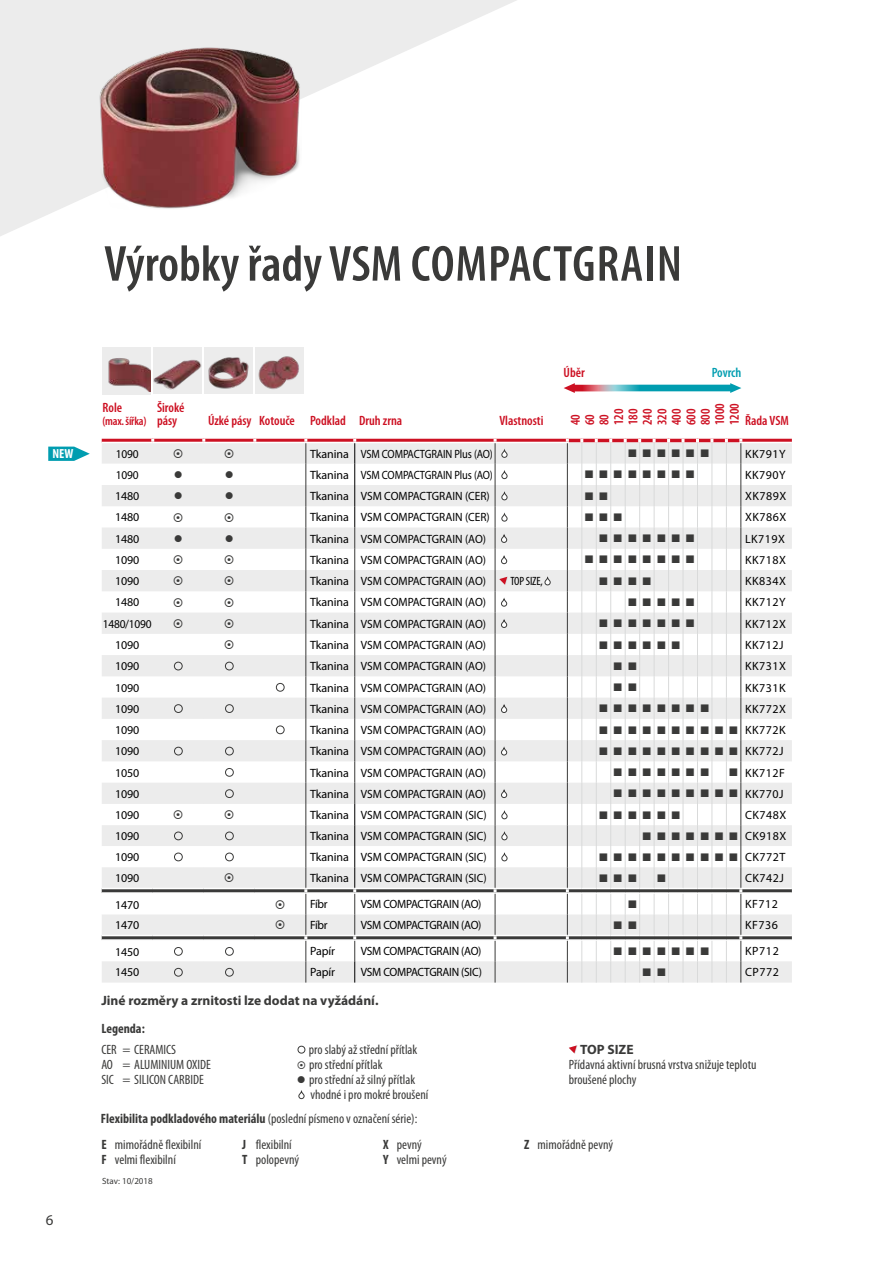
<style>
.page{position:relative;width:893px;height:1263px;background:#fff}
.page>*{position:absolute;margin:0;border:0;box-sizing:border-box;transform-origin:0 0}
.t1{font:600 condensed 51px "Myriad Pro";color:#3a3a39}
.t2{font:15px "Myriad Pro";color:#3a3a39}
.t3{font:condensed 13.5px/15px "Myriad Pro";color:#3a3a39}
.t4{font:600 condensed 13.5px/14.4px "Myriad Pro";color:#cd1022}
.t5{font:700 condensed 13.5px "Myriad Pro";color:#3a3a39}
.t6{font:700 13.5px "Myriad Pro";color:#3a3a39}
.t7{font:600 condensed 13.5px "Myriad Pro";letter-spacing:-.01em;color:#009db0}
.t8{font:700 condensed 13.2px "Myriad Pro";color:#fff}
.t9{font:12px "Myriad Pro";letter-spacing:-.01em;color:#000}
.t10{font:12px "Myriad Pro";letter-spacing:-.01em;color:#000;scale:.95 1}
.t11{font:600 condensed 12px "Myriad Pro";letter-spacing:-.02em;color:#cd1022}
.t12{font:condensed 12px "Myriad Pro";letter-spacing:-.01em;color:#000}
.t13{font:12px "Wingdings";color:#3a3a39}
.t14{font:9px "Myriad Pro";color:#3a3a39}
.s1{font-weight:400}
.s2{font-weight:700}
</style>
<div class="page">
<svg style="left:48px;top:447px;width:42px;height:14px"></svg>
<svg style="left:0;top:0;width:517px;height:236px"></svg>
<img style="left:90px;top:33px;width:212px;height:177px">
<svg style="left:564px;top:383px;width:177px;height:10px"></svg>
<div style="left:102px;top:347px;width:49px;height:47px;background:#ececec"></div>
<img style="left:108px;top:358px;width:43px;height:33px">
<div style="left:153px;top:347px;width:49px;height:47px;background:#ececec"></div>
<img style="left:153px;top:359px;width:49px;height:31px">
<div style="left:204px;top:347px;width:49px;height:47px;background:#ececec"></div>
<img style="left:208px;top:357px;width:41px;height:32px">
<div style="left:255px;top:347px;width:49px;height:47px;background:#ececec"></div>
<img style="left:258px;top:356px;width:41px;height:33px">
<svg style="left:297px;top:1045px;width:9px;height:9px"></svg>
<svg style="left:569px;top:1045px;width:9px;height:9px"></svg>
<svg style="left:102px;top:438px;width:690px;height:544px"></svg>
<svg style="left:298px;top:1090px;width:7px;height:10px"></svg>
<h1 class="t1" style="left:104px;top:236px;width:579px">Výrobky řady VSM COMPACTGRAIN</h1>
<p class="t8" style="left:52px;top:446px;width:22px">NEW</p>
<p class="t2" style="left:46px;top:1211px;width:9px">6</p>
<p class="t4" style="left:102px;top:400px;width:21px">Role</p>
<p class="t11" style="left:102px;top:415px;width:45px">(max. šířka)</p>
<p class="t4" style="left:157px;top:401px;width:29px;line-height:13.5px">Široké pásy</p>
<p class="t4" style="left:208px;top:414px;width:196px">Úzké pásy Kotouče Podklad Druh zrna</p>
<p class="t4" style="left:499px;top:414px;width:46px">Vlastnosti</p>
<p class="t4" style="left:564px;top:365px;width:23px">Úběr</p>
<p class="t7" style="left:712px;top:365px;width:31px">Povrch</p>
<p class="t4" style="left:568px;top:425px;width:24px;rotate:-90deg">40<br>60<br>80<br>120<br>180<br>240<br>320<br>400<br>600<br>800<br>1000<br>1200</p>
<p class="t4" style="left:745px;top:414px;width:45px">Řada VSM</p>
<p class="t10" style="left:116px;top:447px;width:25px">1090</p>
<p class="t9" style="left:310px;top:447px;width:184px">Tkanina VSM COMPACTGRAIN Plus (AO)</p>
<p class="t9" style="left:745px;top:447px;width:42px">KK791Y</p>
<p class="t10" style="left:116px;top:468px;width:25px">1090</p>
<p class="t13" style="left:174px;top:468px;width:10px">●</p>
<p class="t13" style="left:225px;top:468px;width:10px">●</p>
<p class="t9" style="left:310px;top:468px;width:184px">Tkanina VSM COMPACTGRAIN Plus (AO)</p>
<p class="t9" style="left:745px;top:468px;width:42px">KK790Y</p>
<p class="t9" style="left:115px;top:490px;width:25px">1480</p>
<p class="t13" style="left:174px;top:489px;width:10px">●</p>
<p class="t13" style="left:225px;top:489px;width:10px">●</p>
<p class="t9" style="left:310px;top:489px;width:181px">Tkanina VSM COMPACTGRAIN (CER)</p>
<p class="t9" style="left:745px;top:489px;width:43px">XK789X</p>
<p class="t9" style="left:115px;top:511px;width:25px">1480</p>
<p class="t9" style="left:310px;top:511px;width:181px">Tkanina VSM COMPACTGRAIN (CER)</p>
<p class="t9" style="left:745px;top:511px;width:43px">XK786X</p>
<p class="t9" style="left:115px;top:532px;width:25px">1480</p>
<p class="t13" style="left:174px;top:532px;width:10px">●</p>
<p class="t13" style="left:225px;top:532px;width:10px">●</p>
<p class="t9" style="left:310px;top:532px;width:177px">Tkanina VSM COMPACTGRAIN (AO)</p>
<p class="t9" style="left:745px;top:532px;width:41px">LK719X</p>
<p class="t9" style="left:115px;top:553px;width:25px">1090</p>
<p class="t9" style="left:310px;top:553px;width:177px">Tkanina VSM COMPACTGRAIN (AO)</p>
<p class="t9" style="left:745px;top:553px;width:42px">KK718X</p>
<p class="t9" style="left:115px;top:575px;width:25px">1090</p>
<p class="t9" style="left:310px;top:575px;width:177px">Tkanina VSM COMPACTGRAIN (AO)</p>
<p class="t12" style="left:510px;top:575px;width:34px">TOP SIZE,</p>
<p class="t9" style="left:745px;top:575px;width:42px">KK834X</p>
<p class="t9" style="left:115px;top:596px;width:25px">1480</p>
<p class="t9" style="left:310px;top:596px;width:177px">Tkanina VSM COMPACTGRAIN (AO)</p>
<p class="t9" style="left:745px;top:596px;width:42px">KK712Y</p>
<p class="t10" style="left:103px;top:617px;width:53px">1480/1090</p>
<p class="t9" style="left:310px;top:617px;width:177px">Tkanina VSM COMPACTGRAIN (AO)</p>
<p class="t9" style="left:745px;top:617px;width:42px">KK712X</p>
<p class="t9" style="left:115px;top:638px;width:25px">1090</p>
<p class="t9" style="left:310px;top:638px;width:177px">Tkanina VSM COMPACTGRAIN (AO)</p>
<p class="t9" style="left:745px;top:638px;width:40px">KK712J</p>
<p class="t9" style="left:115px;top:660px;width:25px">1090</p>
<p class="t9" style="left:310px;top:660px;width:177px">Tkanina VSM COMPACTGRAIN (AO)</p>
<p class="t9" style="left:745px;top:660px;width:42px">KK731X</p>
<p class="t9" style="left:115px;top:681px;width:25px">1090</p>
<p class="t9" style="left:310px;top:681px;width:177px">Tkanina VSM COMPACTGRAIN (AO)</p>
<p class="t9" style="left:745px;top:681px;width:42px">KK731K</p>
<p class="t9" style="left:115px;top:702px;width:25px">1090</p>
<p class="t9" style="left:310px;top:702px;width:177px">Tkanina VSM COMPACTGRAIN (AO)</p>
<p class="t9" style="left:745px;top:702px;width:42px">KK772X</p>
<p class="t9" style="left:115px;top:723px;width:25px">1090</p>
<p class="t9" style="left:310px;top:723px;width:177px">Tkanina VSM COMPACTGRAIN (AO)</p>
<p class="t9" style="left:745px;top:723px;width:42px">KK772K</p>
<p class="t9" style="left:115px;top:745px;width:25px">1090</p>
<p class="t9" style="left:310px;top:745px;width:177px">Tkanina VSM COMPACTGRAIN (AO)</p>
<p class="t9" style="left:745px;top:745px;width:40px">KK772J</p>
<p class="t9" style="left:115px;top:766px;width:25px">1050</p>
<p class="t9" style="left:310px;top:766px;width:177px">Tkanina VSM COMPACTGRAIN (AO)</p>
<p class="t9" style="left:745px;top:766px;width:41px">KK712F</p>
<p class="t9" style="left:115px;top:787px;width:25px">1090</p>
<p class="t9" style="left:310px;top:787px;width:177px">Tkanina VSM COMPACTGRAIN (AO)</p>
<p class="t9" style="left:745px;top:787px;width:40px">KK770J</p>
<p class="t9" style="left:115px;top:808px;width:25px">1090</p>
<p class="t9" style="left:310px;top:808px;width:178px">Tkanina VSM COMPACTGRAIN (SIC)</p>
<p class="t9" style="left:745px;top:808px;width:43px">CK748X</p>
<p class="t9" style="left:115px;top:829px;width:25px">1090</p>
<p class="t9" style="left:310px;top:829px;width:178px">Tkanina VSM COMPACTGRAIN (SIC)</p>
<p class="t9" style="left:745px;top:829px;width:43px">CK918X</p>
<p class="t9" style="left:115px;top:850px;width:25px">1090</p>
<p class="t9" style="left:310px;top:850px;width:178px">Tkanina VSM COMPACTGRAIN (SIC)</p>
<p class="t9" style="left:745px;top:850px;width:42px">CK772T</p>
<p class="t9" style="left:115px;top:871px;width:25px">1090</p>
<p class="t9" style="left:310px;top:872px;width:178px">Tkanina VSM COMPACTGRAIN (SIC)</p>
<p class="t9" style="left:745px;top:872px;width:40px">CK742J</p>
<p class="t9" style="left:115px;top:898px;width:25px">1470</p>
<p class="t9" style="left:310px;top:897px;width:19px">Fíbr</p>
<p class="t10" style="left:361px;top:897px;width:129px">VSM COMPACTGRAIN (AO)</p>
<p class="t9" style="left:745px;top:897px;width:34px">KF712</p>
<p class="t9" style="left:115px;top:918px;width:25px">1470</p>
<p class="t9" style="left:310px;top:919px;width:19px">Fíbr</p>
<p class="t10" style="left:361px;top:919px;width:129px">VSM COMPACTGRAIN (AO)</p>
<p class="t9" style="left:745px;top:919px;width:34px">KF736</p>
<p class="t9" style="left:115px;top:945px;width:25px">1450</p>
<p class="t9" style="left:310px;top:944px;width:26px">Papír</p>
<p class="t10" style="left:361px;top:944px;width:129px">VSM COMPACTGRAIN (AO)</p>
<p class="t9" style="left:745px;top:944px;width:35px">KP712</p>
<p class="t9" style="left:115px;top:966px;width:25px">1450</p>
<p class="t9" style="left:310px;top:966px;width:26px">Papír</p>
<p class="t10" style="left:361px;top:966px;width:129px">VSM COMPACTGRAIN (SIC)</p>
<p class="t9" style="left:745px;top:966px;width:35px">CP772</p>
<p class="t6" style="left:101px;top:993px;width:279px">Jiné rozměry a zrnitosti lze dodat na vyžádání.</p>
<p class="t3" style="left:309px;top:1042px;width:110px">pro slabý až střední přítlak pro střední přítlak</p>
<p class="t3" style="left:310px;top:1072px;width:119px;text-indent:-14px">● pro střední až silný přítlak vhodné i pro mokré broušení</p>
<p class="t5" style="left:101px;top:1021px;width:45px">Legenda:</p>
<p class="t3" style="left:101px;top:1042px;width:111px">CER = CERAMICS<br>AO = ALUMINIUM OXIDE<br>SIC = SILICON CARBIDE</p>
<p class="t5" style="left:101px;top:1111px;width:318px">Flexibilita podkladového materiálu <span class="s1">(poslední písmeno v označení série):</span></p>
<p class="t6" style="left:580px;top:1042px;width:55px">TOP SIZE</p>
<p class="t3" style="left:569px;top:1057px;width:189px">Přídavná aktivní brusná vrstva snižuje teplotu broušené plochy</p>
<p class="t3" style="left:101px;top:1137px;width:101px"><span class="s2">E</span> mimořádně flexibilní<br><span class="s2">F</span> velmi flexibilní</p>
<p class="t3" style="left:242px;top:1137px;width:58px"><span class="s2">J</span> flexibilní<br><span class="s2">T</span> polopevný</p>
<p class="t3" style="left:383px;top:1137px;width:65px"><span class="s2">X</span> pevný<br><span class="s2">Y</span> velmi pevný</p>
<p class="t3" style="left:524px;top:1137px;width:90px"><span class="s2">Z</span> mimořádně pevný</p>
<p class="t14" style="left:102px;top:1176px;width:52px">Stav: 10/2018</p>
</div>
